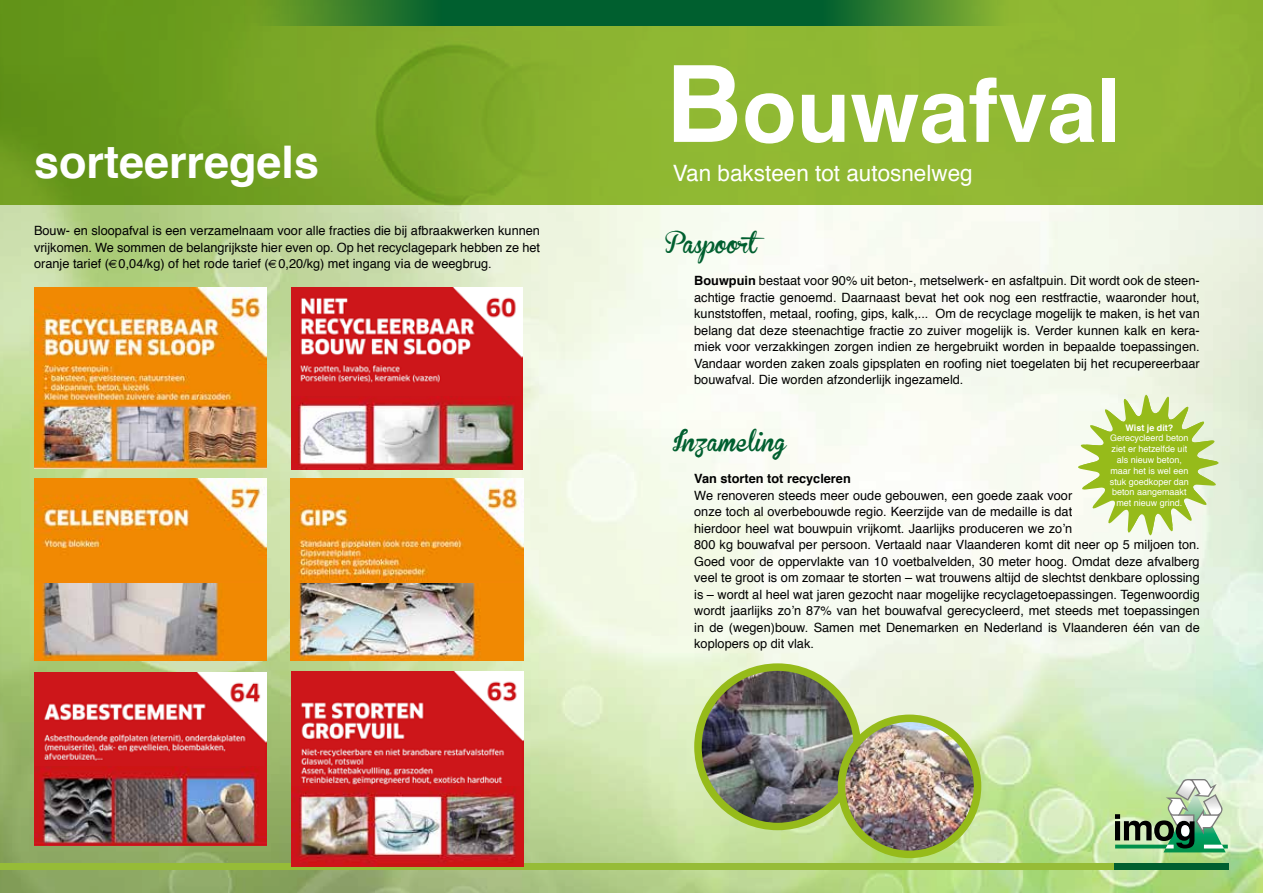
<style>
.page{position:relative;width:1263px;height:893px;background:#fff}
.page>*{position:absolute;margin:0;border:0;box-sizing:border-box;transform-origin:0 0}
.t1{font:700 88.5px "Helvetica";color:#fff}
.t2{font:700 45px "Helvetica";color:#fff}
.t3{font:22.5px "Helvetica";color:#fff}
.t4{font:21px "Brannboll Fet";color:#005f2f}
.t5{font:12.75px/16.5px "Helvetica";color:#000;text-align:justify}
.t6{font:700 12.75px "Helvetica";color:#000}
.t7{font:9px/10.8px "Helvetica";color:#fff;text-align:center}
.t8{font:700 9px "Helvetica";color:#fff}
.s1{font-size:106.5px}
.s2{font-weight:700}
</style>
<div class="page">
<img style="left:0;top:204px;width:1263px;height:689px">
<svg style="left:0;top:0;width:1263px;height:204px;background:#82ad2b"></svg>
<svg style="left:632px;top:0;width:387px;height:26px;background:#26762f"></svg>
<svg style="left:244px;top:0;width:388px;height:26px;background:#20712c"></svg>
<div style="left:0;top:863px;width:1229px;height:6px;background:#96bc37"></div>
<div style="left:1114px;top:863px;width:115px;height:6px;background:#005f2f"></div>
<svg style="left:1115px;top:779px;width:113px;height:73px;background:#99bc94"></svg>
<div style="left:1181px;top:825px;width:8px;height:11px;background:#fff;border-radius:50%"></div>
<svg style="left:1077px;top:393px;width:143px;height:144px"></svg>
<img style="left:701px;top:668px;width:159px;height:159px;border-radius:80px">
<div style="left:694px;top:663px;width:167px;height:167px;border:8px solid #96bb1a;border-radius:50%"></div>
<img style="left:842px;top:718px;width:137px;height:137px;border-radius:69px">
<div style="left:838px;top:715px;width:143px;height:143px;border:8px solid #96bb1a;border-radius:50%"></div>
<img style="left:34px;top:288px;width:233px;height:112px">
<img style="left:34px;top:478px;width:233px;height:105px">
<img style="left:290px;top:478px;width:233px;height:105px">
<img style="left:291px;top:288px;width:232px;height:108px">
<img style="left:34px;top:673px;width:233px;height:93px">
<img style="left:291px;top:671px;width:233px;height:115px">
<img style="left:34px;top:400px;width:233px;height:68px">
<img style="left:34px;top:583px;width:233px;height:78px">
<img style="left:290px;top:583px;width:233px;height:78px">
<img style="left:291px;top:396px;width:232px;height:74px">
<img style="left:34px;top:766px;width:233px;height:80px">
<img style="left:291px;top:786px;width:233px;height:80px">
<h2 class="t2" style="left:34px;top:132px;width:287px">sorteerregels</h2>
<p class="t5" style="left:34px;top:224px;width:507px">Bouw- en sloopafval is een verzamelnaam voor alle fracties die bij afbraakwerken kunnen vrijkomen. We sommen de belangrijkste hier even op. Op het recyclagepark hebben ze het oranje tarief (€0,04/kg) of het rode tarief (€0,20/kg) met ingang via de weegbrug.</p>
<h1 class="t1" style="left:665px;top:50px;width:457px"><span class="s1">B</span>ouwafval</h1>
<h3 class="t3" style="left:673px;top:158px;width:301px">Van baksteen tot autosnelweg</h3>
<h3 class="t4" style="left:665px;top:232px;width:109px">Paspoort</h3>
<p class="t5" style="left:694px;top:273px;width:507px"><span class="s2">Bouwpuin</span> bestaat voor 90% uit beton-, metselwerk- en asfaltpuin. Dit wordt ook de steen&shy;achtige fractie genoemd. Daarnaast bevat het ook nog een restfractie, waaronder hout, kunststoffen, metaal, roofing, gips, kalk,... Om de recyclage mogelijk te maken, is het van belang dat deze steenachtige fractie zo zuiver mogelijk is. Verder kunnen kalk en kera&shy;miek voor verzakkingen zorgen indien ze hergebruikt worden in bepaalde toepassingen.<br>Vandaar worden zaken zoals gipsplaten en roofing niet toegelaten bij het recupereerbaar bouwafval. Die worden afzonderlijk ingezameld.</p>
<p class="t8" style="left:1125px;top:421px;width:49px">Wist je dit?</p>
<p class="t7" style="left:1110px;top:433px;width:81px">Gerecycleerd beton ziet er hetzelfde uit als nieuw beton, maar het is wel een stuk goedkoper dan beton aangemaakt met nieuw grind.</p>
<h3 class="t4" style="left:673px;top:430px;width:115px">Inzameling</h3>
<p class="t6" style="left:694px;top:470px;width:158px">Van storten tot recycleren</p>
<p class="t5" style="left:694px;top:488px;width:507px;text-align:left">We renoveren steeds meer oude gebouwen, een goede zaak voor<br>onze toch al overbebouwde regio. Keerzijde van de medaille is dat<br>hierdoor heel wat bouwpuin vrijkomt. Jaarlijks produceren we zo’n<br>800 kg bouwafval per persoon. Vertaald naar Vlaanderen komt dit neer op 5 miljoen ton.<br>Goed voor de oppervlakte van 10 voetbalvelden, 30 meter hoog. Omdat deze afvalberg veel te groot is om zomaar te storten – wat trouwens altijd de slechtst denkbare oplossing is – wordt al heel wat jaren gezocht naar mogelijke recyclagetoepassingen. Tegenwoordig wordt jaarlijks zo’n 87% van het bouwafval gerecycleerd, met steeds met toepassingen in de (wegen)bouw. Samen met Denemarken en Nederland is Vlaanderen één van de koplopers op dit vlak.</p>
</div>
